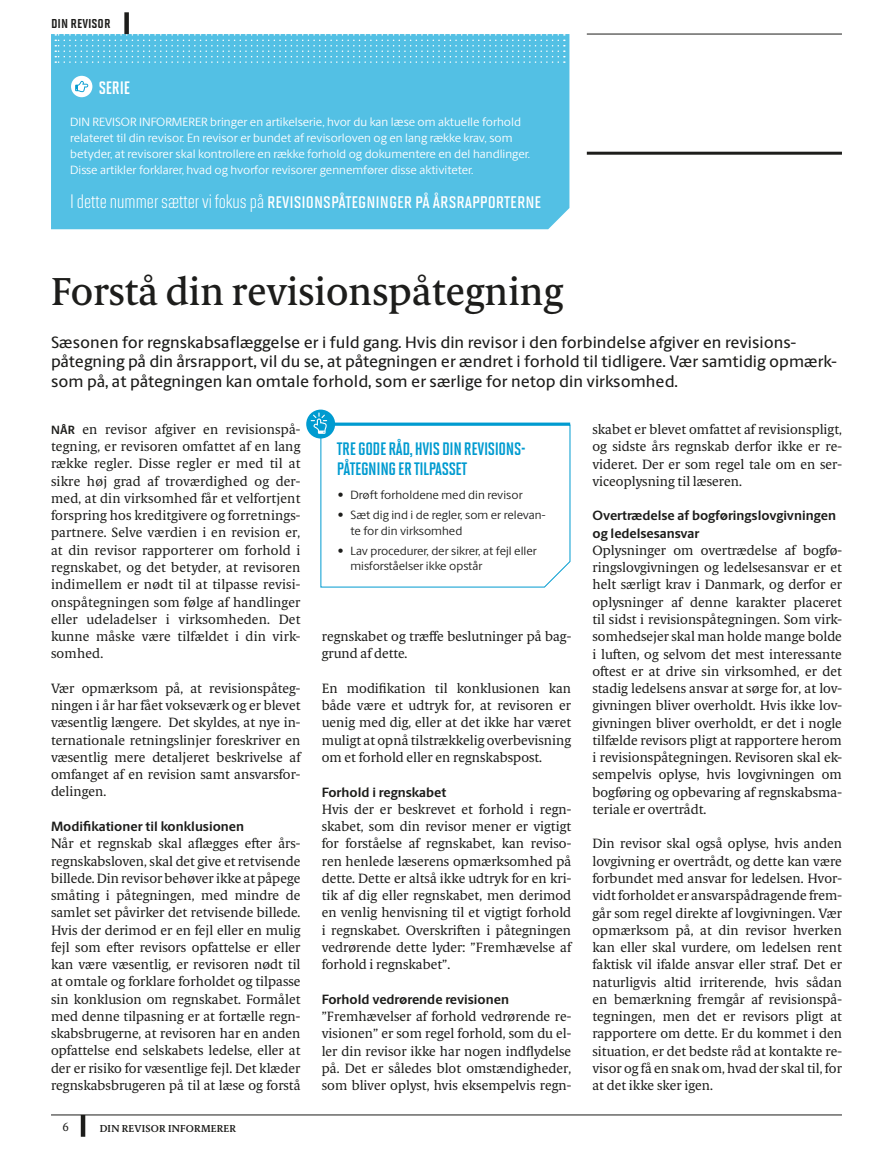
<style>
.page{position:relative;width:893px;height:1149px;background:#fff}
.page>*{position:absolute;margin:0;border:0;box-sizing:border-box;transform-origin:0 0}
.t1{font:500 39px "Berling Serif Text";color:#1d1d1b}
.t2{font:19.5px "Solano Gothic MVB Sb SC";color:#fff}
.t3{font:18px/19.5px "Solano Gothic MVB Bd Cap";letter-spacing:-.02em;color:#009bd0}
.t4{font:700 18px "Solano Gothic MVB";letter-spacing:-.01em;color:#fff}
.t5{font:500 16.5px/19.5px "Berling Sans";color:#1d1d1b}
.t6{font:15px "Solano Gothic MVB Bd SC";color:#1d1d1b}
.t7{font:13.5px/17.2px "Berling Serif Text";color:#1d1d1b;text-align:justify}
.t8{font:700 13.5px/17.2px "Berling Sans";color:#1d1d1b}
.t9{font:12px/15.8px "Berling Sans";color:#fff}
.t10{font:12px/20px "Berling Sans";color:#1d1d1b}
.t11{font:12px "Berling Serif Text";color:#1d1d1b}
.t12{font:600 10.2px "Berling Serif Text";letter-spacing:.02em;color:#1d1d1b}
.s1{font-family:"Solano Gothic MVB"}
.s2{font-family:"Berling Sans";font-weight:700;font-size:12px}
</style>
<div class="page">
<hr style="left:81px;top:1114px;width:4px;height:22px;background:#1d1d1b">
<div style="left:51px;top:34px;width:518px;height:195px;background:#53c0e4"></div>
<svg style="left:564px;top:34px;width:1px;height:29px"></svg>
<svg style="left:55px;top:34px;width:503px;height:29px;background:#5dc3e5"></svg>
<hr style="left:587px;top:34px;width:255px;height:1px;background:#1d1d1b">
<hr style="left:587px;top:152px;width:255px;height:3px;background:#1d1d1b">
<div style="left:124px;top:12px;width:5px;height:22px;background:#1d1d1b"></div>
<hr style="left:51px;top:1114px;width:791px;height:1px;background:#1d1d1b">
<svg style="left:306px;top:409px;width:29px;height:29px"></svg>
<div style="left:71px;top:76px;width:21px;height:21px;background:#fff;border-radius:50%"></div>
<svg style="left:75px;top:81px;width:13px;height:11px"></svg>
<svg style="left:311px;top:413px;width:259px;height:174px"></svg>
<p class="t6" style="left:51px;top:15px;width:61px">DIN REVISOR</p>
<h3 class="t4" style="left:99px;top:77px;width:33px">SERIE</h3>
<p class="t9" style="left:70px;top:114px;width:461px">DIN REVISOR INFORMERER bringer en artikelserie, hvor du kan læse om aktuelle forhold relateret til din revisor. En revisor er bundet af revisorloven og en lang række krav, som betyder, at revisorer skal kontrollere en række forhold og dokumentere en del handlinger.<br>Disse artikler forklarer, hvad og hvorfor revisorer gennemfører disse aktiviteter.</p>
<h2 class="t2" style="left:70px;top:190px;width:473px"><span class="s1">I dette nummer sætter vi fokus på</span> revisionspåtegninger på årsrapporterne</h2>
<h1 class="t1" style="left:51px;top:268px;width:514px">Forstå din revisionspåtegning</h1>
<p class="t5" style="left:51px;top:332px;width:787px">Sæsonen for regnskabsaflæggelse er i fuld gang. Hvis din revisor i den forbindelse afgiver en revisions&shy;påtegning på din årsrapport, vil du se, at påtegningen er ændret i forhold til tidligere. Vær samtidig opmærk&shy;som på, at påtegningen kan omtale forhold, som er særlige for netop din virksomhed.</p>
<p class="t7" style="left:51px;top:420px;width:251px"><span class="s2">NÅR</span> en revisor afgiver en revisionspå&shy;tegning, er revisoren omfattet af en lang række regler. Disse regler er med til at sikre høj grad af troværdighed og der&shy;med, at din virksomhed får et velfortjent forspring hos kreditgivere og forretnings&shy;partnere. Selve værdien i en revision er, at din revisor rapporterer om forhold i regnskabet, og det betyder, at revisoren indimellem er nødt til at tilpasse revisi&shy;onspåtegningen som følge af handlinger eller udeladelser i virksomheden. Det kunne måske være tilfældet i din virk&shy;somhed.</p>
<p class="t7" style="left:51px;top:679px;width:251px">Vær opmærksom på, at revisionspåteg&shy;ningen i år har fået vokseværk og er blevet væsentlig længere. Det skyldes, at nye in&shy;ternationale retningslinjer foreskriver en væsentlig mere detaljeret beskrivelse af omfanget af en revision samt ansvarsfor&shy;delingen.</p>
<p class="t8" style="left:51px;top:817px;width:195px">Modifikationer til konklusionen</p>
<p class="t7" style="left:51px;top:834px;width:251px">Når et regnskab skal aflægges efter års&shy;regnskabsloven, skal det give et retvisende billede. Din revisor behøver ikke at påpege småting i påtegningen, med mindre de samlet set påvirker det retvisende billede.<br>Hvis der derimod er en fejl eller en mulig fejl som efter revisors opfattelse er eller kan være væsentlig, er revisoren nødt til at omtale og forklare forholdet og tilpasse sin konklusion om regnskabet. Formålet med denne tilpasning er at fortælle regn&shy;skabsbrugerne, at revisoren har en anden opfattelse end selskabets ledelse, eller at der er risiko for væsentlige fejl. Det klæder regnskabsbrugeren på til at læse og forstå</p>
<p class="t11" style="left:63px;top:1119px;width:8px">6</p>
<p class="t12" style="left:100px;top:1121px;width:138px">DIN REVISOR INFORMERER</p>
<h3 class="t3" style="left:337px;top:439px;width:190px">TRE GODE RÅD, HVIS DIN REVISIONS-<br>PÅTEGNING ER TILPASSET</h3>
<p class="t10" style="left:350px;top:484px;width:197px">Drøft forholdene med din revisor<br>Sæt dig ind i de regler, som er relevan-</p>
<p class="t10" style="left:350px;top:520px;width:188px">te for din virksomhed<br>Lav procedurer, der sikrer, at fejl eller</p>
<p class="t10" style="left:350px;top:556px;width:133px">misforståelser ikke opstår</p>
<p class="t7" style="left:322px;top:627px;width:251px">regnskabet og træffe beslutninger på bag&shy;grund af dette.</p>
<p class="t7" style="left:322px;top:679px;width:251px">En modifikation til konklusionen kan både være et udtryk for, at revisoren er uenig med dig, eller at det ikke har været muligt at opnå tilstrækkelig overbevisning om et forhold eller en regnskabspost.</p>
<p class="t8" style="left:322px;top:783px;width:126px">Forhold i regnskabet</p>
<p class="t7" style="left:322px;top:800px;width:251px">Hvis der er beskrevet et forhold i regn&shy;skabet, som din revisor mener er vigtigt for forståelse af regnskabet, kan reviso&shy;ren henlede læserens opmærksomhed på dette. Dette er altså ikke udtryk for en kri&shy;tik af dig eller regnskabet, men derimod en venlig henvisning til et vigtigt forhold i regnskabet. Overskriften i påtegningen vedrørende dette lyder: ”Fremhævelse af forhold i regnskabet”.</p>
<p class="t8" style="left:322px;top:990px;width:189px">Forhold vedrørende revisionen</p>
<p class="t7" style="left:322px;top:1007px;width:251px">”Fremhævelser af forhold vedrørende re&shy;visionen” er som regel forhold, som du el&shy;ler din revisor ikke har nogen indflydelse på. Det er således blot omstændigheder, som bliver oplyst, hvis eksempelvis regn-</p>
<p class="t7" style="left:592px;top:420px;width:251px">skabet er blevet omfattet af revisionspligt, og sidste års regnskab derfor ikke er re&shy;videret. Der er som regel tale om en ser&shy;viceoplysning til læseren.</p>
<p class="t8" style="left:592px;top:507px;width:245px">Overtrædelse af bogføringslovgivningen og ledelsesansvar</p>
<p class="t7" style="left:592px;top:541px;width:251px">Oplysninger om overtrædelse af bogfø&shy;ringslovgivningen og ledelsesansvar er et helt særligt krav i Danmark, og derfor er oplysninger af denne karakter placeret til sidst i revisionspåtegningen. Som virk&shy;somhedsejer skal man holde mange bolde i luften, og selvom det mest interessante oftest er at drive sin virksomhed, er det stadig ledelsens ansvar at sørge for, at lov&shy;givningen bliver overholdt. Hvis ikke lov&shy;givningen bliver overholdt, er det i nogle tilfælde revisors pligt at rapportere herom i revisionspåtegningen. Revisoren skal ek&shy;sempelvis oplyse, hvis lovgivningen om bogføring og opbevaring af regnskabsma&shy;teriale er overtrådt.</p>
<p class="t7" style="left:592px;top:834px;width:251px">Din revisor skal også oplyse, hvis anden lovgivning er overtrådt, og dette kan være forbundet med ansvar for ledelsen. Hvor&shy;vidt forholdet er ansvarspådragende frem&shy;går som regel direkte af lovgivningen. Vær opmærksom på, at din revisor hverken kan eller skal vurdere, om ledelsen rent faktisk vil ifalde ansvar eller straf. Det er naturligvis altid irriterende, hvis sådan en bemærkning fremgår af revisionspå&shy;tegningen, men det er revisors pligt at rapportere om dette. Er du kommet i den situation, er det bedste råd at kontakte re&shy;visor og få en snak om, hvad der skal til, for at det ikke sker igen.</p>
</div>
